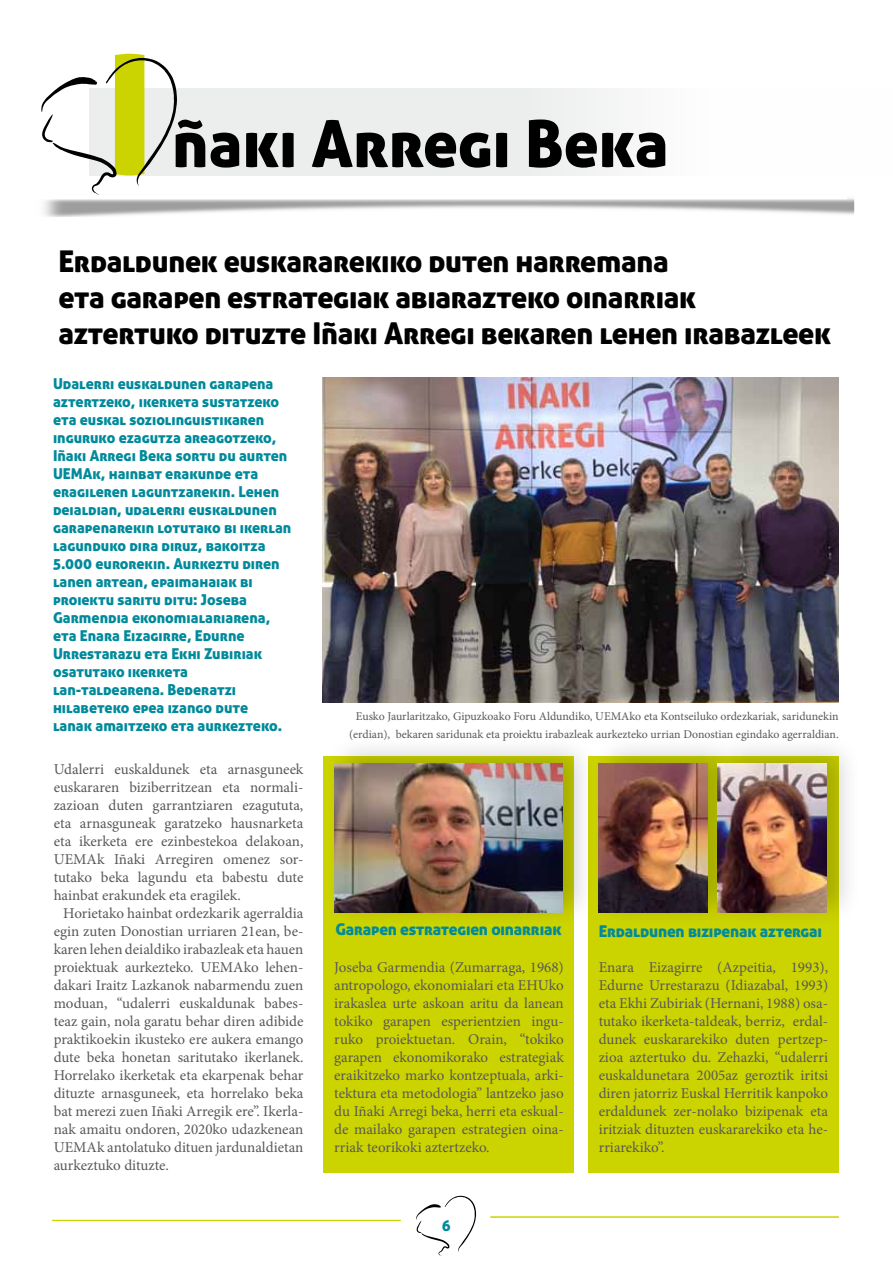
<style>
.page{position:relative;width:893px;height:1263px;background:#fff}
.page>*{position:absolute;margin:0;border:0;box-sizing:border-box;transform-origin:0 0}
.t1{font:166.5px "Aller Display";color:#cbd300}
.t2{font:64.8px "Aller Display";color:#000}
.t3{font:30px/36px "Aller Display";letter-spacing:-.01em;color:#000}
.t4{font:16.2px "Aller Display";letter-spacing:-.01em;color:#008a9b}
.t5{font:15px/18px "Minion Pro";color:#58585a;text-align:justify}
.t6{font:15px/18px "Aller Display";color:#008a9b}
.t7{font:11.85px/18px "Minion Pro";color:#58585a;text-align:center}
</style>
<div class="page">
<svg style="left:416px;top:1196px;width:60px;height:60px"></svg>
<hr style="left:52px;top:1220px;width:349px;height:1px;background:#cbd300">
<hr style="left:490px;top:1216px;width:349px;height:1px;background:#cbd300">
<div style="left:89px;top:88px;width:804px;height:88px;background:linear-gradient(to bottom,#f3f4f4,#f3f3f3)"></div>
<svg style="left:41px;top:58px;width:136px;height:137px"></svg>
<img style="left:323px;top:378px;width:516px;height:324px">
<div style="left:588px;top:756px;width:250px;height:417px;background:#cbd300"></div>
<div style="left:588px;top:733px;width:155px;height:194px;background:#000;opacity:.2"></div>
<img style="left:599px;top:763px;width:108px;height:149px">
<div style="left:324px;top:756px;width:250px;height:417px;background:#cbd300"></div>
<div style="left:324px;top:733px;width:273px;height:194px;background:#000;opacity:.2"></div>
<img style="left:335px;top:763px;width:227px;height:149px">
<div style="left:707px;top:733px;width:154px;height:194px;background:#000;opacity:.2"></div>
<img style="left:717px;top:763px;width:109px;height:149px">
<img style="left:857px;top:173px;width:36px;height:3px">
<h1 class="t1" style="left:105px;top:9px;width:51px">I</h1>
<h2 class="t2" style="left:172px;top:102px;width:498px">ñaki Arregi Beka</h2>
<h3 class="t3" style="left:58px;top:242px;width:774px">Erdaldunek euskararekiko duten harremana<br>eta garapen estrategiak abiarazteko oinarriak aztertuko dituzte Iñaki Arregi bekaren lehen irabazleek</h3>
<p class="t6" style="left:53px;top:375px;width:240px">Udalerri euskaldunen garapena aztertzeko, ikerketa sustatzeko eta euskal soziolinguistikaren inguruko ezagutza areagotzeko,<br>Iñaki Arregi Beka sortu du aurten<br>UEMAk, hainbat erakunde eta eragileren laguntzarekin. Lehen deialdian, udalerri euskaldunen garapenarekin lotutako bi ikerlan lagunduko dira diruz, bakoitza<br>5.000 eurorekin. Aurkeztu diren lanen artean, epaimahaiak bi proiektu saritu ditu: Joseba<br>Garmendia ekonomialariarena, eta Enara Eizagirre, Edurne<br>Urrestarazu eta Ekhi Zubiriak osatutako ikerketa lan-taldearena. Bederatzi hilabeteko epea izango dute<br>lanak amaitzeko eta aurkezteko.</p>
<p class="t5" style="left:54px;top:760px;width:251px">Udalerri euskaldunek eta arnasguneek euskararen biziberritzean eta normali&shy;zazioan duten garrantziaren ezagututa, eta arnasguneak garatzeko hausnarketa eta ikerketa ere ezinbestekoa delakoan, UEMAk Iñaki Arregiren omenez sor&shy;tutako beka lagundu eta babestu dute hainbat erakundek eta eragilek.</p>
<p class="t5" style="left:54px;top:904px;width:251px;text-indent:10px">Horietako hainbat ordezkarik agerraldia egin zuten Donostian urriaren 21ean, be&shy;karen lehen deialdiko irabazleak eta hauen proiektuak aurkezteko. UEMAko lehen&shy;dakari Iraitz Lazkanok nabarmendu zuen moduan, “udalerri euskaldunak babes&shy;teaz gain, nola garatu behar diren adibide praktikoekin ikusteko ere aukera emango dute beka honetan saritutako ikerlanek.<br>Horrelako ikerketak eta ekarpenak behar dituzte arnasguneek, eta horrelako beka bat merezi zuen Iñaki Arregik ere”. Ikerla&shy;nak amaitu ondoren, 2020ko udazkenean UEMAk antolatuko dituen jardunaldietan aurkeztuko dituzte.</p>
<p class="t7" style="left:349px;top:707px;width:491px">Eusko Jaurlaritzako, Gipuzkoako Foru Aldundiko, UEMAko eta Kontseiluko ordezkariak, saridunekin (erdian), bekaren saridunak eta proiektu irabazleak aurkezteko urrian Donostian egindako agerraldian.</p>
<p class="t4" style="left:335px;top:919px;width:228px">Garapen estrategien oinarriak</p>
<p class="t5" style="left:334px;top:958px;width:231px">Joseba Garmendia (Zumarraga, 1968) antropologo, ekonomialari eta EHUko irakaslea urte askoan aritu da lanean tokiko garapen esperientzien ingu&shy;ruko proiektuetan. Orain, “tokiko garapen ekonomikorako estrategiak eraikitzeko marko kontzeptuala, arki&shy;tektura eta metodologia” lantzeko jaso du Iñaki Arregi beka, herri eta eskual&shy;de mailako garapen estrategien oina&shy;rriak teorikoki aztertzeko.</p>
<p class="t6" style="left:442px;top:1217px;width:10px">6</p>
<p class="t4" style="left:599px;top:920px;width:225px">Erdaldunen bizipenak aztergai</p>
<p class="t5" style="left:599px;top:958px;width:231px">Enara Eizagirre (Azpeitia, 1993), Edurne Urrestarazu (Idiazabal, 1993) eta Ekhi Zubiriak (Hernani, 1988) osa&shy;tutako ikerketa-taldeak, berriz, erdal&shy;dunek euskararekiko duten pertzep&shy;zioa aztertuko du. Zehazki, “udalerri euskaldunetara 2005az geroztik iritsi diren jatorriz Euskal Herritik kanpoko erdaldunek zer-nolako bizipenak eta iritziak dituzten euskararekiko eta he&shy;rriarekiko”.</p>
</div>
